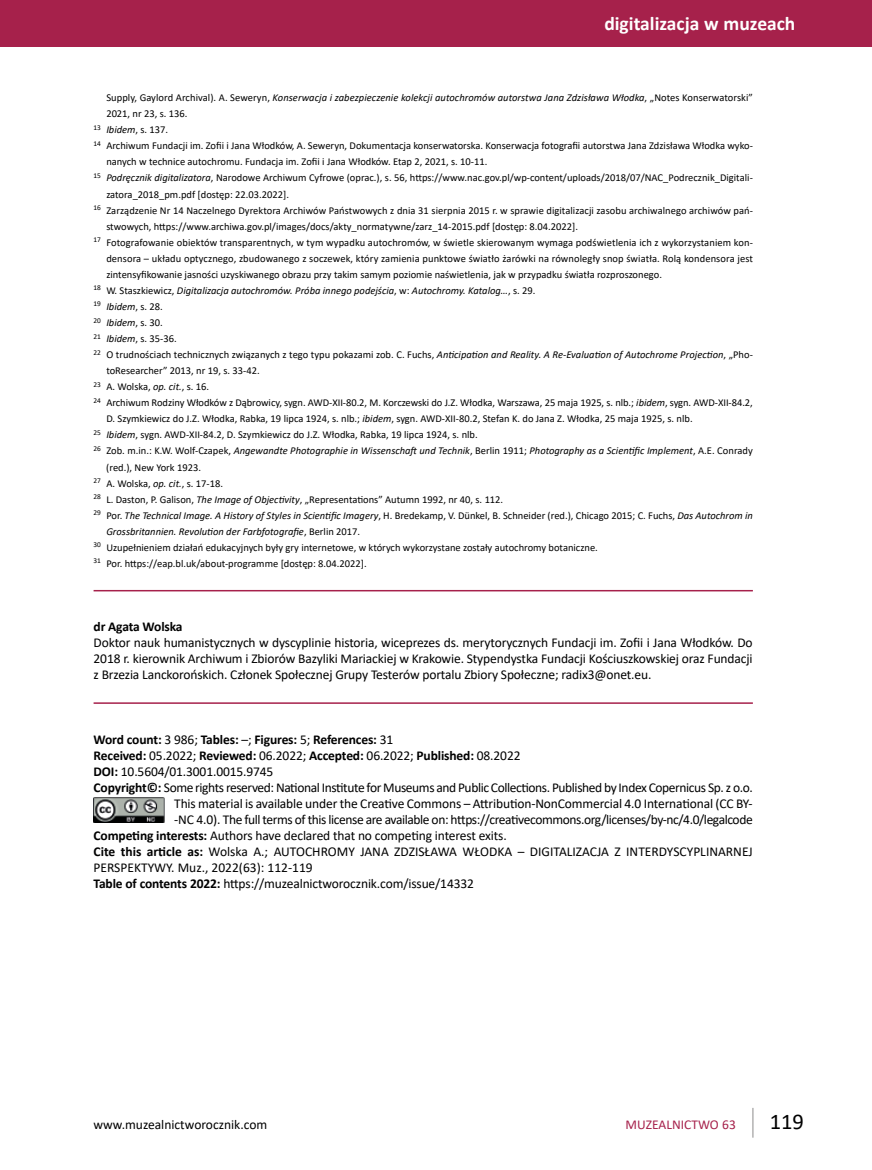
<style>
.page{position:relative;width:872px;height:1170px;background:#fff}
.page>*{position:absolute;margin:0;border:0;box-sizing:border-box;transform-origin:0 0}
.t1{font:22.5px "Calibri";color:#000}
.t2{font:700 19.5px "Calibri";color:#fff}
.t3{font:13.5px/16px "Calibri";letter-spacing:-.01em;color:#000;text-align:justify}
.t4{font:13.5px "Calibri";letter-spacing:-.03em;color:#000}
.t5{font:700 13.5px "Calibri";letter-spacing:-.01em;color:#000}
.t6{font:13.5px "Calibri";color:#a6214b}
.t7{font:10.5px "Calibri";color:#000}
.t8{font:italic 10.5px "Calibri";color:#000}
.s1{font-style:normal}
.s2{font-style:italic}
.s3{font-weight:400}
.s4{font-weight:700}
</style>
<div class="page">
<hr style="left:752px;top:1107px;width:1px;height:30px;background:#b3b2b2">
<div style="left:0;top:0;width:872px;height:47px;background:#a6214b"></div>
<hr style="left:94px;top:590px;width:659px;height:1px;background:#a6214b">
<hr style="left:94px;top:702px;width:659px;height:1px;background:#a6214b">
<img style="left:93px;top:797px;width:72px;height:25px">
<h2 class="t2" style="left:604px;top:10px;width:192px">digitalizacja w muzeach</h2>
<p class="t8" style="left:106px;top:90px;width:648px"><span class="s1">Supply, Gaylord Archival). A. Seweryn,</span> Konserwacja i zabezpieczenie kolekcji autochromów autorstwa Jana Zdzisława Włodka<span class="s1">, „Notes Konserwatorski”</span></p>
<p class="t7" style="left:106px;top:106px;width:83px">2021, nr 23, s. 136.</p>
<p class="t7" style="left:94px;top:122px;width:76px"><sup>13</sup> <span class="s2">Ibidem</span>, s. 137.</p>
<p class="t7" style="left:94px;top:138px;width:661px"><sup>14</sup> Archiwum Fundacji im. Zofii i Jana Włodków, A. Seweryn, Dokumentacja konserwatorska. Konserwacja fotografii autorstwa Jana Zdzisława Włodka wyko-</p>
<p class="t7" style="left:106px;top:155px;width:382px">nanych w technice autochromu. Fundacja im. Zofii i Jana Włodków. Etap 2, 2021, s. 10-11.</p>
<p class="t7" style="left:94px;top:171px;width:661px"><sup>15</sup> <span class="s2">Podręcznik digitalizatora</span>, Narodowe Archiwum Cyfrowe (oprac.), s. 56, https://www.nac.gov.pl/wp-content/uploads/2018/07/NAC_Podrecznik_Digitali-</p>
<p class="t7" style="left:106px;top:187px;width:184px">zatora_2018_pm.pdf [dostęp: 22.03.2022].</p>
<p class="t7" style="left:94px;top:203px;width:661px"><sup>16</sup> Zarządzenie Nr 14 Naczelnego Dyrektora Archiwów Państwowych z dnia 31 sierpnia 2015 r. w sprawie digitalizacji zasobu archiwalnego archiwów pań-</p>
<p class="t7" style="left:106px;top:219px;width:473px">stwowych, https://www.archiwa.gov.pl/images/docs/akty_normatywne/zarz_14-2015.pdf [dostęp: 8.04.2022].</p>
<p class="t7" style="left:94px;top:235px;width:661px"><sup>17</sup> Fotografowanie obiektów transparentnych, w tym wypadku autochromów, w świetle skierowanym wymaga podświetlenia ich z wykorzystaniem kon-</p>
<p class="t7" style="left:106px;top:251px;width:648px">densora – układu optycznego, zbudowanego z soczewek, który zamienia punktowe światło żarówki na równoległy snop światła. Rolą kondensora jest</p>
<p class="t7" style="left:106px;top:267px;width:557px">zintensyfikowanie jasności uzyskiwanego obrazu przy takim samym poziomie naświetlenia, jak w przypadku światła rozproszonego.</p>
<p class="t8" style="left:94px;top:283px;width:443px"><sup>18</sup> <span class="s1">W. Staszkiewicz,</span> Digitalizacja autochromów. Próba innego podejścia<span class="s1">, w:</span> Autochromy. Katalog…<span class="s1">, s. 29.</span></p>
<p class="t8" style="left:94px;top:299px;width:71px"><sup>19</sup> Ibidem<span class="s1">, s. 28.</span></p>
<p class="t8" style="left:94px;top:315px;width:71px"><sup>20</sup> Ibidem<span class="s1">, s. 30.</span></p>
<p class="t7" style="left:94px;top:331px;width:85px"><sup>21</sup> <span class="s2">Ibidem</span>, s. 35-36.</p>
<p class="t7" style="left:94px;top:347px;width:661px"><sup>22</sup> O trudnościach technicznych związanych z tego typu pokazami zob. C. Fuchs, <span class="s2">Anticipation and Reality. A Re-Evaluation of Autochrome Projection</span>, „Pho-</p>
<p class="t7" style="left:106px;top:363px;width:155px">toResearcher” 2013, nr 19, s. 33-42.</p>
<p class="t7" style="left:94px;top:379px;width:117px"><sup>23</sup> A. Wolska, <span class="s2">op. cit.</span>, s. 16.</p>
<p class="t7" style="left:94px;top:395px;width:661px"><sup>24</sup> Archiwum Rodziny Włodków z Dąbrowicy, sygn. AWD-XII-80.2, M. Korczewski do J.Z. Włodka, Warszawa, 25 maja 1925, s. nlb.; <span class="s2">ibidem</span>, sygn. AWD-XII-84.2,</p>
<p class="t7" style="left:106px;top:411px;width:588px">D. Szymkiewicz do J.Z. Włodka, Rabka, 19 lipca 1924, s. nlb.; <span class="s2">ibidem</span>, sygn. AWD-XII-80.2, Stefan K. do Jana Z. Włodka, 25 maja 1925, s. nlb.</p>
<p class="t7" style="left:94px;top:427px;width:386px"><sup>25</sup> <span class="s2">Ibidem</span>, sygn. AWD-XII-84.2, D. Szymkiewicz do J.Z. Włodka, Rabka, 19 lipca 1924, s. nlb.</p>
<p class="t8" style="left:94px;top:443px;width:660px"><sup>26</sup> <span class="s1">Zob. m.in.: K.W. Wolf-Czapek,</span> Angewandte Photographie in Wissenschaft und Technik<span class="s1">, Berlin 1911;</span> Photography as a Scientific Implement<span class="s1">, A.E. Conrady</span></p>
<p class="t7" style="left:106px;top:459px;width:96px">(red.), New York 1923.</p>
<p class="t7" style="left:94px;top:476px;width:131px"><sup>27</sup> A. Wolska, <span class="s2">op. cit.</span>, s. 17-18.</p>
<p class="t7" style="left:94px;top:492px;width:411px"><sup>28</sup> L. Daston, P. Galison, <span class="s2">The Image of Objectivity</span>, „Representations” Autumn 1992, nr 40, s. 112.</p>
<p class="t8" style="left:94px;top:508px;width:661px"><sup>29</sup> <span class="s1">Por.</span> The Technical Image. A History of Styles in Scientific Imagery<span class="s1">, H. Bredekamp, V. Dünkel, B. Schneider (red.), Chicago 2015; C. Fuchs,</span> Das Autochrom in</p>
<p class="t8" style="left:106px;top:524px;width:255px">Grossbritannien. Revolution der Farbfotografie<span class="s1">, Berlin 2017.</span></p>
<p class="t7" style="left:94px;top:540px;width:506px"><sup>30</sup> Uzupełnieniem działań edukacyjnych były gry internetowe, w których wykorzystane zostały autochromy botaniczne.</p>
<p class="t7" style="left:94px;top:556px;width:275px"><sup>31</sup> Por. https://eap.bl.uk/about-programme [dostęp: 8.04.2022].</p>
<p class="t5" style="left:94px;top:617px;width:91px">dr Agata Wolska</p>
<p class="t3" style="left:94px;top:634px;width:660px">Doktor nauk humanistycznych w dyscyplinie historia, wiceprezes ds. merytorycznych Fundacji im. Zofii i Jana Włodków. Do 2018 r. kierownik Archiwum i Zbiorów Bazyliki Mariackiej w Krakowie. Stypendystka Fundacji Kościuszkowskiej oraz Fundacji z Brzezia Lanckorońskich. Członek Społecznej Grupy Testerów portalu Zbiory Społeczne; radix3@onet.eu.</p>
<p class="t5" style="left:94px;top:729px;width:301px">Word count: <span class="s3">3 986;</span> Tables: <span class="s3">–;</span> Figures: <span class="s3">5;</span> References: <span class="s3">31</span></p>
<p class="t5" style="left:94px;top:745px;width:428px">Received: <span class="s3">05.2022;</span> Reviewed: <span class="s3">06.2022;</span> Accepted: <span class="s3">06.2022;</span> Published: <span class="s3">08.2022</span></p>
<p class="t3" style="left:94px;top:762px;width:181px"><span class="s4">DOI:</span> 10.5604/01.3001.0015.9745</p>
<p class="t4" style="left:94px;top:777px;width:661px"><span class="s4">Copyright©:</span> Some rights reserved: National Institute for Museums and Public Collections. Published by Index Copernicus Sp. z o.o.</p>
<p class="t3" style="left:174px;top:794px;width:580px">This material is available under the Creative Commons – Attribution-NonCommercial 4.0 International (CC BY-</p>
<p class="t4" style="left:174px;top:810px;width:580px">-NC 4.0). The full terms of this license are available on: https://creativecommons.org/licenses/by-nc/4.0/legalcode</p>
<p class="t3" style="left:94px;top:827px;width:415px"><span class="s4">Competing interests:</span> Authors have declared that no competing interest exits.</p>
<p class="t3" style="left:94px;top:843px;width:661px"><span class="s4">Cite this article as:</span> Wolska A.; AUTOCHROMY JANA ZDZISŁAWA WŁODKA – DIGITALIZACJA Z INTERDYSCYPLINARNEJ</p>
<p class="t3" style="left:94px;top:859px;width:221px">PERSPEKTYWY. Muz., 2022(63): 112-119</p>
<p class="t3" style="left:94px;top:875px;width:382px"><span class="s4">Table of contents 2022:</span> https://muzealnictworocznik.com/issue/14332</p>
<p class="t3" style="left:94px;top:1115px;width:175px">www.muzealnictworocznik.com</p>
<p class="t6" style="left:625px;top:1114px;width:112px">MUZEALNICTWO 63</p>
<h1 class="t1" style="left:770px;top:1105px;width:36px">119</h1>
</div>
